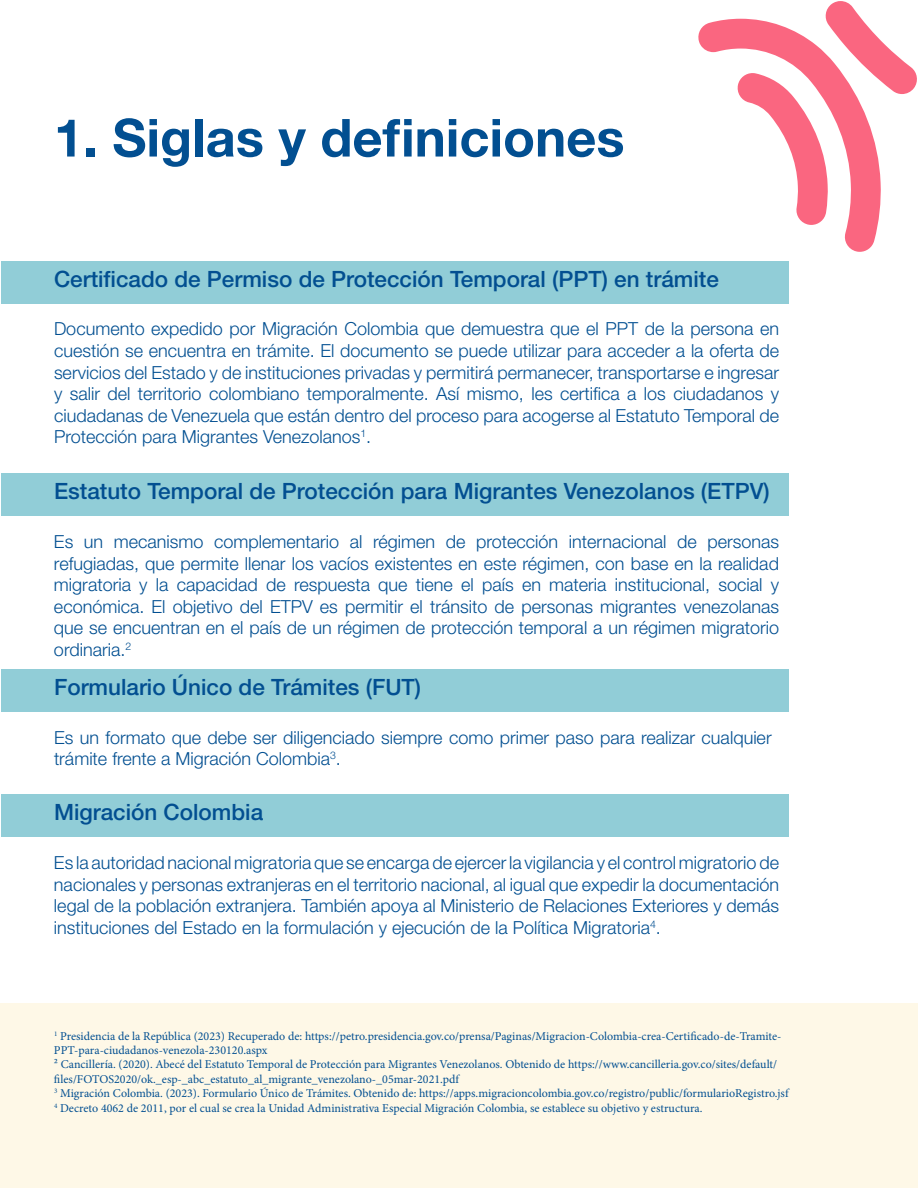
<style>
.page{position:relative;width:918px;height:1188px;background:#fff}
.page>*{position:absolute;margin:0;border:0;box-sizing:border-box;transform-origin:0 0}
.t1{font:700 52.5px "Helvetica Neue LT Std";color:#024f91}
.t2{font:500 22.5px "Helvetica Neue LT Std";color:#024f91}
.t3{font:300 18px/21.6px "Helvetica Neue LT Std";color:#024f91;text-align:justify}
.t4{font:12px/14.4px "Minion Pro";color:#024f91}
</style>
<div class="page">
<div style="left:0;top:1003px;width:918px;height:185px;background:#fef8e7"></div>
<svg style="left:698px;top:1px;width:219px;height:251px"></svg>
<div style="left:2px;top:261px;width:787px;height:42px;background:#91cdd7"></div>
<div style="left:2px;top:473px;width:787px;height:43px;background:#91cdd7"></div>
<div style="left:2px;top:669px;width:787px;height:42px;background:#91cdd7"></div>
<div style="left:2px;top:794px;width:787px;height:43px;background:#91cdd7"></div>
<h1 class="t1" style="left:54px;top:105px;width:572px">1. Siglas y definiciones</h1>
<p class="t2" style="left:54px;top:265px;width:666px">Certificado de Permiso de Protección Temporal (PPT) en trámite</p>
<p class="t3" style="left:54px;top:318px;width:727px">Documento expedido por Migración Colombia que demuestra que el PPT de la persona en cuestión se encuentra en trámite. El documento se puede utilizar para acceder a la oferta de servicios del Estado y de instituciones privadas y permitirá permanecer, transportarse e ingresar y salir del territorio colombiano temporalmente. Así mismo, les certifica a los ciudadanos y ciudadanas de Venezuela que están dentro del proceso para acogerse al Estatuto Temporal de Protección para Migrantes Venezolanos<sup>1</sup>.</p>
<p class="t2" style="left:54px;top:478px;width:717px">Estatuto Temporal de Protección para Migrantes Venezolanos (ETPV)</p>
<p class="t3" style="left:54px;top:530px;width:727px">Es un mecanismo complementario al régimen de protección internacional de personas refugiadas, que permite llenar los vacíos existentes en este régimen, con base en la realidad migratoria y la capacidad de respuesta que tiene el país en materia institucional, social y económica. El objetivo del ETPV es permitir el tránsito de personas migrantes venezolanas que se encuentran en el país de un régimen de protección temporal a un régimen migratorio ordinaria.<sup>2</sup></p>
<p class="t2" style="left:54px;top:674px;width:369px">Formulario Único de Trámites (FUT)</p>
<p class="t3" style="left:54px;top:726px;width:719px">Es un formato que debe ser diligenciado siempre como primer paso para realizar cualquier trámite frente a Migración Colombia<sup>3</sup>.</p>
<p class="t2" style="left:54px;top:799px;width:211px">Migración Colombia</p>
<p class="t3" style="left:54px;top:851px;width:727px">Es la autoridad nacional migratoria que se encarga de ejercer la vigilancia y el control migratorio de nacionales y personas extranjeras en el territorio nacional, al igual que expedir la documentación legal de la población extranjera. También apoya al Ministerio de Relaciones Exteriores y demás instituciones del Estado en la formulación y ejecución de la Política Migratoria<sup>4</sup>.</p>
<p class="t4" style="left:54px;top:1029px;width:736px"><sup>1</sup> Presidencia de la República (2023) Recuperado de: https://petro.presidencia.gov.co/prensa/Paginas/Migracion-Colombia-crea-Certificado-de-Tramite-PPT-para-ciudadanos-venezola-230120.aspx<br>2 Cancillería. (2020). Abecé del Estatuto Temporal de Protección para Migrantes Venezolanos. Obtenido de https://www.cancilleria.gov.co/sites/default/ files/FOTOS2020/ok._esp-_abc_estatuto_al_migrante_venezolano-_05mar-2021.pdf<br><sup>3</sup> Migración Colombia. (2023). Formulario Único de Trámites. Obtenido de: https://apps.migracioncolombia.gov.co/registro/public/formularioRegistro.jsf <sup>4</sup> Decreto 4062 de 2011, por el cual se crea la Unidad Administrativa Especial Migración Colombia, se establece su objetivo y estructura.</p>
</div>
